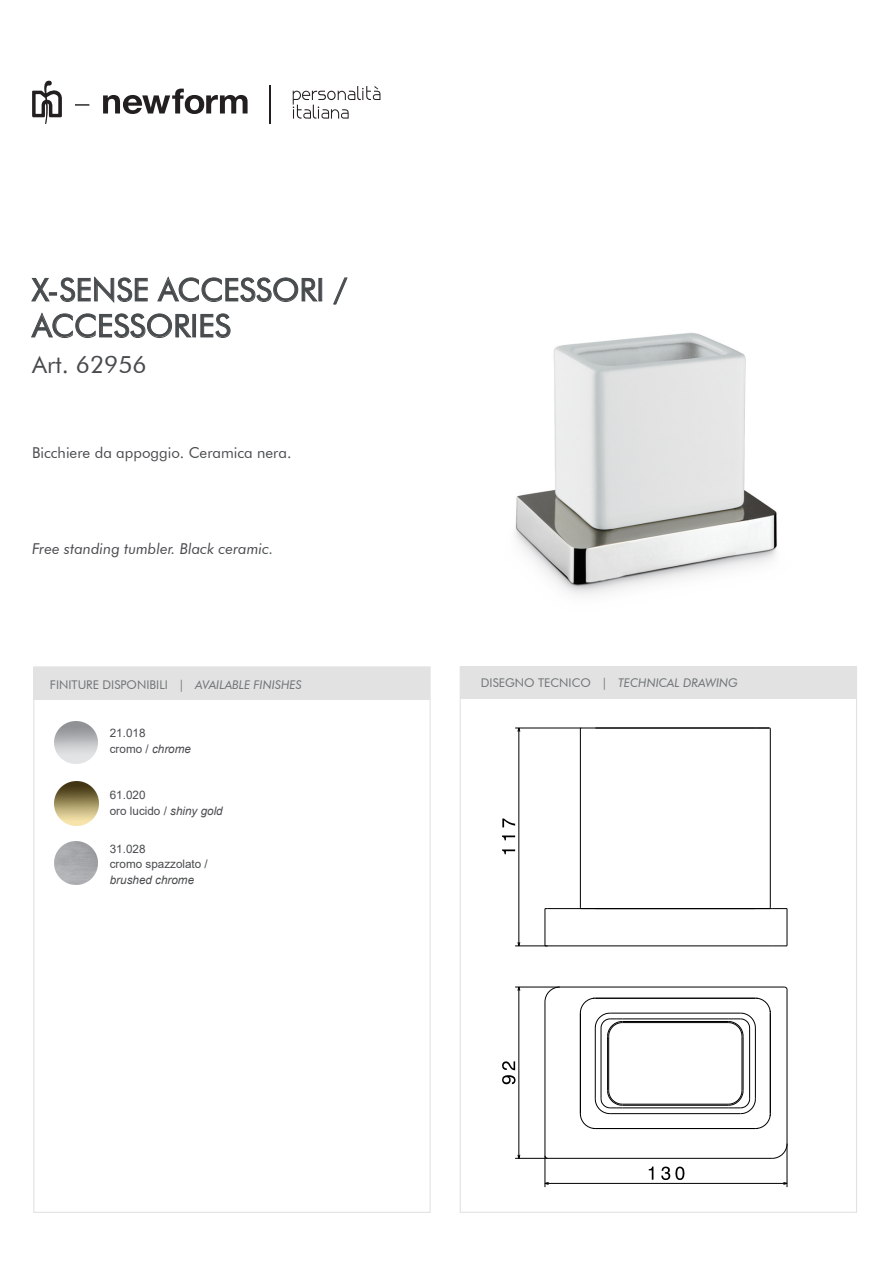
<style>
.page{position:relative;width:893px;height:1263px;background:#fff}
.page>*{position:absolute;margin:0;border:0;box-sizing:border-box;transform-origin:0 0}
.t1{font:31.5px/36px "Futura BT";color:#484b4d}
.t2{font:24px "Futura BT";color:#484b4d}
.t3{font:15px "Futura BT";color:#484b4d}
.t4{font:italic 15px "Futura BT";color:#484b4d}
.t5{font:12px "Futura BT";color:#717577}
.t6{font:italic 12px "Futura BT";color:#717577}
.t7{font:11.7px/15.5px "Arial";color:#484b4d}
.t8{font:italic 11.7px "Arial";color:#484b4d}
.s1{font-style:italic}
.s2{font-style:normal}
</style>
<div class="page">
<img style="left:430px;top:333px;width:347px;height:350px">
<div style="left:460px;top:667px;width:396px;height:32px;background:#e1e2e1"></div>
<div style="left:34px;top:667px;width:396px;height:32px;background:#e1e2e1"></div>
<svg style="left:293px;top:86px;width:87px;height:33px"></svg>
<svg style="left:32px;top:80px;width:215px;height:44px"></svg>
<hr style="left:269px;top:85px;width:2px;height:39px;background:#231f20">
<img style="left:55px;top:722px;width:43px;height:42px">
<img style="left:55px;top:782px;width:43px;height:43px">
<svg style="left:31px;top:276px;width:117px;height:27px"></svg>
<svg style="left:157px;top:276px;width:161px;height:26px"></svg>
<div style="left:319px;top:278px;width:3px;height:23px;border:1px solid #484b4d"></div>
<svg style="left:333px;top:277px;width:15px;height:28px"></svg>
<svg style="left:31px;top:312px;width:161px;height:26px"></svg>
<div style="left:192px;top:314px;width:4px;height:23px;border:1px solid #484b4d"></div>
<svg style="left:200px;top:313px;width:31px;height:25px"></svg>
<img style="left:55px;top:842px;width:43px;height:43px">
<hr style="left:515px;top:946px;width:32px;height:1px;background:#000">
<hr style="left:515px;top:728px;width:66px;height:1px;background:#000">
<hr style="left:515px;top:1158px;width:32px;height:1px;background:#000">
<hr style="left:515px;top:987px;width:45px;height:1px;background:#000">
<hr style="left:544px;top:1156px;width:1px;height:31px;background:#000">
<hr style="left:786px;top:1143px;width:1px;height:44px;background:#000">
<hr style="left:547px;top:908px;width:225px;height:1px;background:#000">
<hr style="left:547px;top:946px;width:225px;height:1px;background:#000">
<hr style="left:544px;top:909px;width:1px;height:37px;background:#000">
<hr style="left:786px;top:909px;width:1px;height:37px;background:#000">
<svg style="left:772px;top:946px;width:15px;height:1px"></svg>
<svg style="left:579px;top:727px;width:16px;height:3px"></svg>
<hr style="left:580px;top:729px;width:1px;height:179px;background:#000">
<hr style="left:770px;top:729px;width:1px;height:179px;background:#000">
<svg style="left:769px;top:907px;width:18px;height:2px"></svg>
<svg style="left:755px;top:727px;width:16px;height:3px"></svg>
<hr style="left:595px;top:728px;width:160px;height:1px;background:#000">
<svg style="left:771px;top:1143px;width:16px;height:16px"></svg>
<hr style="left:786px;top:990px;width:1px;height:153px;background:#000">
<hr style="left:560px;top:987px;width:224px;height:1px;background:#000">
<svg style="left:544px;top:986px;width:16px;height:17px"></svg>
<hr style="left:544px;top:1002px;width:1px;height:154px;background:#000">
<hr style="left:547px;top:1158px;width:225px;height:1px;background:#000">
<hr style="left:741px;top:1036px;width:1px;height:54px;background:#000">
<hr style="left:622px;top:1022px;width:106px;height:1px;background:#000">
<hr style="left:608px;top:1036px;width:1px;height:54px;background:#000">
<hr style="left:622px;top:1104px;width:106px;height:1px;background:#000">
<hr style="left:755px;top:1028px;width:1px;height:71px;background:#000">
<hr style="left:610px;top:1013px;width:130px;height:1px;background:#000">
<hr style="left:595px;top:1028px;width:1px;height:71px;background:#000">
<hr style="left:610px;top:1113px;width:130px;height:1px;background:#000">
<hr style="left:749px;top:1028px;width:1px;height:71px;background:#000">
<hr style="left:622px;top:1019px;width:106px;height:1px;background:#000">
<hr style="left:600px;top:1028px;width:1px;height:71px;background:#000">
<hr style="left:622px;top:1108px;width:106px;height:1px;background:#000">
<hr style="left:622px;top:1105px;width:106px;height:1px;background:#000">
<hr style="left:622px;top:1021px;width:106px;height:1px;background:#000">
<hr style="left:742px;top:1036px;width:1px;height:54px;background:#000">
<hr style="left:607px;top:1036px;width:1px;height:54px;background:#000">
<svg style="left:728px;top:998px;width:43px;height:39px"></svg>
<hr style="left:770px;top:1013px;width:1px;height:101px;background:#000">
<svg style="left:728px;top:1090px;width:43px;height:39px"></svg>
<hr style="left:595px;top:1128px;width:160px;height:1px;background:#000">
<svg style="left:579px;top:1090px;width:43px;height:39px"></svg>
<hr style="left:580px;top:1013px;width:1px;height:101px;background:#000">
<svg style="left:579px;top:998px;width:43px;height:39px"></svg>
<hr style="left:595px;top:998px;width:160px;height:1px;background:#000">
<svg style="left:502px;top:819px;width:13px;height:35px"></svg>
<hr style="left:518px;top:728px;width:1px;height:218px;background:#000">
<svg style="left:502px;top:1061px;width:13px;height:23px"></svg>
<hr style="left:518px;top:987px;width:1px;height:171px;background:#000">
<svg style="left:648px;top:1167px;width:36px;height:13px"></svg>
<hr style="left:545px;top:1183px;width:242px;height:1px;background:#000">
<h1 class="t1" style="left:32px;top:272px;width:316px">X-SENSE ACCESSORI /<br>ACCESSORIES</h1>
<h2 class="t2" style="left:32px;top:350px;width:116px">Art. 62956</h2>
<p class="t3" style="left:32px;top:443px;width:261px">Bicchiere da appoggio. Ceramica nera.</p>
<p class="t4" style="left:32px;top:539px;width:243px">Free standing tumbler. Black ceramic.</p>
<p class="t5" style="left:50px;top:677px;width:253px">FINITURE DISPONIBILI | <span class="s1">AVAILABLE FINISHES</span></p>
<p class="t7" style="left:110px;top:725px;width:83px">21.018<br>cromo / <span class="s1">chrome</span></p>
<p class="t7" style="left:110px;top:788px;width:114px">61.020<br>oro lucido / <span class="s1">shiny gold</span></p>
<p class="t7" style="left:110px;top:841px;width:99px">31.028<br>cromo spazzolato /</p>
<p class="t8" style="left:110px;top:872px;width:86px">brushed chrome</p>
<p class="t6" style="left:481px;top:676px;width:258px"><span class="s2">DISEGNO TECNICO |</span> TECHNICAL DRAWING</p>
</div>
